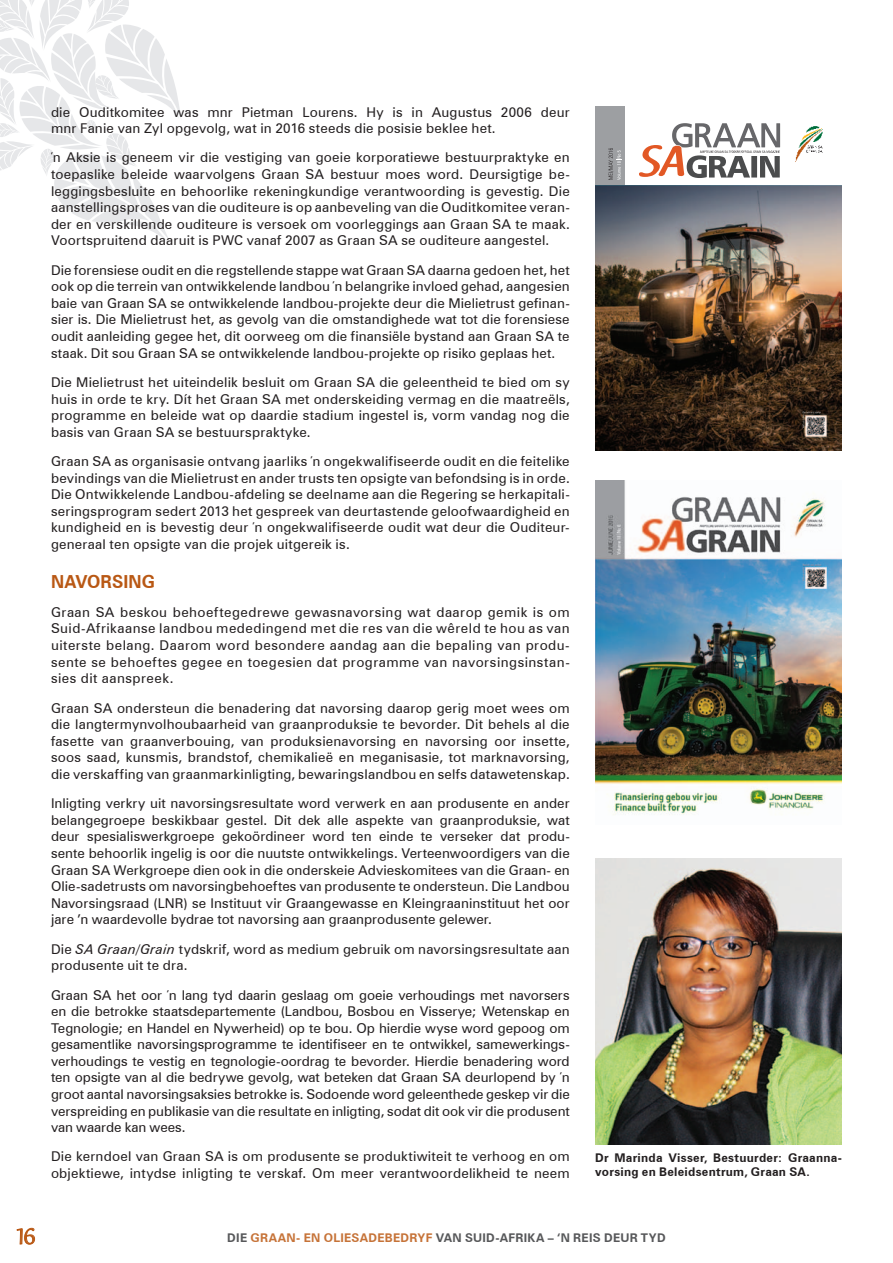
<style>
.page{position:relative;width:893px;height:1263px;background:#fff}
.page>*{position:absolute;margin:0;border:0;box-sizing:border-box;transform-origin:0 0}
.t1{font:27px "Gabriola";color:#b95814}
.t2{font:700 18px "Zurich BT";letter-spacing:.005em;color:#b95814;scale:.95 1}
.t3{font:13.5px/16.6px "Zurich BT";letter-spacing:.015em;color:#231f20;text-align:justify}
.t4{font:700 12px/14.4px "Zurich BT";letter-spacing:.02em;color:#231f20}
.t5{font:700 12px "Zurich BT";letter-spacing:.025em;color:#57585a}
.s1{font-style:italic}
.s2{color:#c67338}
</style>
<div class="page">
<svg style="left:0;top:0;width:181px;height:241px"></svg>
<svg style="left:17px;top:1228px;width:18px;height:17px"></svg>
<img style="left:595px;top:185px;width:247px;height:265px">
<img style="left:685px;top:123px;width:138px;height:46px">
<div style="left:595px;top:106px;width:30px;height:79px;background:#9d9fa2"></div>
<img style="left:617px;top:150px;width:4px;height:20px">
<img style="left:608px;top:148px;width:5px;height:30px">
<svg style="left:802px;top:411px;width:19px;height:12px"></svg>
<img style="left:672px;top:123px;width:108px;height:24px">
<img style="left:673px;top:124px;width:106px;height:23px">
<img style="left:687px;top:155px;width:93px;height:23px">
<img style="left:672px;top:144px;width:13px;height:31px">
<img style="left:639px;top:145px;width:45px;height:32px">
<img style="left:715px;top:151px;width:28px;height:2px">
<img style="left:747px;top:151px;width:33px;height:2px">
<img style="left:595px;top:481px;width:247px;height:334px">
<img style="left:595px;top:859px;width:247px;height:285px">
<p class="t3" style="left:51px;top:103px;width:520px">die Ouditkomitee was mnr Pietman Lourens. Hy is in Augustus 2006 deur mnr Fanie van Zyl opgevolg, wat in 2016 steeds die posisie beklee het.</p>
<p class="t3" style="left:51px;top:149px;width:520px">ŉ Aksie is geneem vir die vestiging van goeie korporatiewe bestuurpraktyke en toepaslike beleide waarvolgens Graan SA bestuur moes word. Deursigtige be&shy;leggingsbesluite en behoorlike rekeningkundige verantwoording is gevestig. Die aanstellingsproses van die ouditeure is op aanbeveling van die Ouditkomitee veran&shy;der en verskillende ouditeure is versoek om voorleggings aan Graan SA te maak.<br>Voortspruitend daaruit is PWC vanaf 2007 as Graan SA se ouditeure aangestel.</p>
<p class="t3" style="left:51px;top:261px;width:520px">Die forensiese oudit en die regstellende stappe wat Graan SA daarna gedoen het, het ook op die terrein van ontwikkelende landbou ŉ belangrike invloed gehad, aangesien baie van Graan SA se ontwikkelende landbou-projekte deur die Mielietrust gefinan&shy;sier is. Die Mielietrust het, as gevolg van die omstandighede wat tot die forensiese oudit aanleiding gegee het, dit oorweeg om die finansiële bystand aan Graan SA te staak. Dit sou Graan SA se ontwikkelende landbou-projekte op risiko geplaas het.</p>
<p class="t3" style="left:51px;top:373px;width:520px">Die Mielietrust het uiteindelik besluit om Graan SA die geleentheid te bied om sy huis in orde te kry. Dít het Graan SA met onderskeiding vermag en die maatreëls, programme en beleide wat op daardie stadium ingestel is, vorm vandag nog die basis van Graan SA se bestuurspraktyke.</p>
<p class="t3" style="left:51px;top:452px;width:520px">Graan SA as organisasie ontvang jaarliks ŉ ongekwalifiseerde oudit en die feitelike bevindings van die Mielietrust en ander trusts ten opsigte van befondsing is in orde.<br>Die Ontwikkelende Landbou-afdeling se deelname aan die Regering se herkapitali&shy;seringsprogram sedert 2013 het gespreek van deurtastende geloofwaardigheid en kundigheid en is bevestig deur ŉ ongekwalifiseerde oudit wat deur die Ouditeur&shy;generaal ten opsigte van die projek uitgereik is.</p>
<h2 class="t2" style="left:51px;top:568px;width:111px">NAVORSING</h2>
<p class="t3" style="left:51px;top:603px;width:520px">Graan SA beskou behoeftegedrewe gewasnavorsing wat daarop gemik is om Suid-Afrikaanse landbou mededingend met die res van die wêreld te hou as van uiterste belang. Daarom word besondere aandag aan die bepaling van produ&shy;sente se behoeftes gegee en toegesien dat programme van navorsingsinstan&shy;sies dit aanspreek.</p>
<p class="t3" style="left:51px;top:699px;width:520px">Graan SA ondersteun die benadering dat navorsing daarop gerig moet wees om die langtermynvolhoubaarheid van graanproduksie te bevorder. Dit behels al die fasette van graanverbouing, van produksienavorsing en navorsing oor insette, soos saad, kunsmis, brandstof, chemikalieë en meganisasie, tot marknavorsing, die verskaffing van graanmarkinligting, bewaringslandbou en selfs datawetenskap.</p>
<p class="t3" style="left:51px;top:794px;width:520px">Inligting verkry uit navorsingsresultate word verwerk en aan produsente en ander belangegroepe beskikbaar gestel. Dit dek alle aspekte van graanproduksie, wat deur spesialiswerkgroepe gekoördineer word ten einde te verseker dat produ&shy;sente behoorlik ingelig is oor die nuutste ontwikkelings. Verteenwoordigers van die Graan SA Werkgroepe dien ook in die onderskeie Advieskomitees van die Graan- en Olie-sadetrusts om navorsingbehoeftes van produsente te ondersteun. Die Landbou Navorsingsraad (LNR) se Instituut vir Graangewasse en Kleingraaninstituut het oor jare ’n waardevolle bydrae tot navorsing aan graanprodusente gelewer.</p>
<p class="t3" style="left:51px;top:940px;width:520px">Die <span class="s1">SA Graan/Grain</span> tydskrif, word as medium gebruik om navorsingsresultate aan produsente uit te dra.</p>
<p class="t3" style="left:51px;top:986px;width:520px">Graan SA het oor ŉ lang tyd daarin geslaag om goeie verhoudings met navorsers en die betrokke staatsdepartemente (Landbou, Bosbou en Visserye; Wetenskap en Tegnologie; en Handel en Nywerheid) op te bou. Op hierdie wyse word gepoog om gesamentlike navorsingsprogramme te identifiseer en te ontwikkel, samewerkings&shy;verhoudings te vestig en tegnologie-oordrag te bevorder. Hierdie benadering word ten opsigte van al die bedrywe gevolg, wat beteken dat Graan SA deurlopend by ŉ groot aantal navorsingsaksies betrokke is. Sodoende word geleenthede geskep vir die verspreiding en publikasie van die resultate en inligting, sodat dit ook vir die produsent van waarde kan wees.</p>
<p class="t3" style="left:51px;top:1148px;width:520px">Die kerndoel van Graan SA is om produsente se produktiwiteit te verhoog en om objektiewe, intydse inligting te verskaf. Om meer verantwoordelikheid te neem</p>
<p class="t4" style="left:595px;top:1150px;width:248px">Dr Marinda Visser, Bestuurder: Graanna&shy;vorsing en Beleidsentrum, Graan SA.</p>
<h1 class="t1" style="left:17px;top:1219px;width:20px">16</h1>
<p class="t5" style="left:227px;top:1229px;width:440px">die <span class="s2">graan- en oliesadebedryf</span> van suid-afrika – ‘n reis deur tyd</p>
</div>
